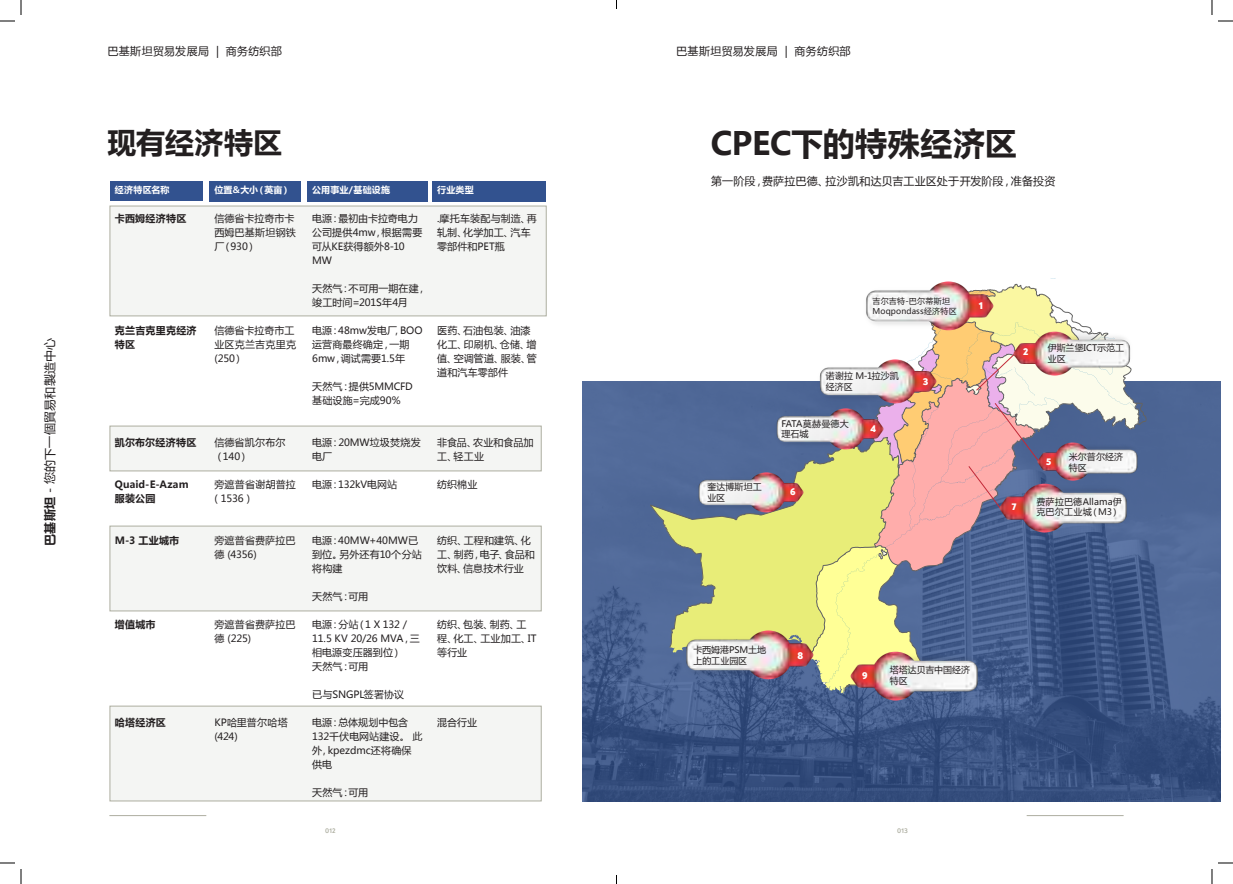
<style>
.page{position:relative;width:1233px;height:884px;background:#fff}
.page>*{position:absolute;margin:0;border:0;box-sizing:border-box;transform-origin:0 0}
.t1{font:700 32px "Microsoft Ya Hei";letter-spacing:-.005em;color:#231f20}
.t2{font:700 29px "Microsoft Ya Hei";color:#231f20}
.t3{font:12px "Microsoft Ya Hei";letter-spacing:.02em;color:#231f20}
.t4{font:11px "Microsoft Ya Hei";letter-spacing:.02em;color:#231f20}
.t5{font:10px/14px "Microsoft Ya Hei";letter-spacing:.005em;color:#231f20}
.t6{font:700 10px/14px "Microsoft Ya Hei";letter-spacing:.02em;color:#231f20}
.t7{font:800 10px "Noah";color:#fff}
.t8{font:9px/10.8px "Microsoft Ya Hei";color:#231f20}
.t9{font:700 9px "Microsoft Ya Hei";letter-spacing:.015em;color:#fff}
.t10{font:9px/10.8px "Microsoft Ya Hei";letter-spacing:.02em;color:#231f20}
.t11{font:8px/9.6px "Microsoft Ya Hei";letter-spacing:.02em;color:#231f20}
.t12{font:700 7px "Noah";letter-spacing:.02em;color:#adaea0}
.s1{font-weight:700}
</style>
<div class="page">
<hr style="left:109px;top:815px;width:97px;height:1px;background:#adaea0">
<hr style="left:1026px;top:815px;width:97px;height:1px;background:#adaea0">
<svg style="left:582px;top:381px;width:639px;height:420px;background:#405989"></svg>
<svg style="left:650px;top:381px;width:149px;height:313px;background:#86978b"></svg>
<img style="left:774px;top:409px;width:25px;height:40px">
<img style="left:696px;top:473px;width:103px;height:40px">
<img style="left:850px;top:694px;width:130px;height:6px">
<svg style="left:799px;top:278px;width:347px;height:416px"></svg>
<img style="left:999px;top:484px;width:130px;height:48px">
<img style="left:683px;top:631px;width:131px;height:48px">
<div style="left:110px;top:206px;width:436px;height:110px;background:#f4f5f3;border:1px solid #adaea0"></div>
<div style="left:110px;top:426px;width:431px;height:45px;background:#f4f5f3;border:1px solid #adaea0"></div>
<div style="left:110px;top:526px;width:431px;height:85px;background:#f4f5f3;border:1px solid #adaea0"></div>
<div style="left:110px;top:706px;width:431px;height:95px;background:#f4f5f3;border:1px solid #adaea0"></div>
<div style="left:110px;top:181px;width:93px;height:20px;background:#32528f"></div>
<div style="left:209px;top:181px;width:92px;height:20px;background:#32528f"></div>
<div style="left:307px;top:181px;width:120px;height:20px;background:#32528f"></div>
<div style="left:432px;top:181px;width:114px;height:20px;background:#32528f"></div>
<svg style="left:1218px;top:20px;width:15px;height:2px"></svg>
<svg style="left:1218px;top:862px;width:15px;height:2px"></svg>
<svg style="left:0;top:0;width:22px;height:22px"></svg>
<svg style="left:0;top:862px;width:22px;height:22px"></svg>
<svg style="left:1211px;top:0;width:1px;height:15px"></svg>
<svg style="left:1211px;top:869px;width:1px;height:15px"></svg>
<p class="t3" style="left:42px;top:546px;width:210px;rotate:-90deg"><span class="s1">巴基斯坦</span> - 您的下一個貿易和製造中心</p>
<p class="t4" style="left:107px;top:43px;width:176px">巴基斯坦贸易发展局 | 商务纺织部</p>
<p class="t4" style="left:676px;top:43px;width:176px">巴基斯坦贸易发展局 | 商务纺织部</p>
<h2 class="t2" style="left:107px;top:122px;width:176px">现有经济特区</h2>
<p class="t9" style="left:115px;top:184px;width:56px">经济特区名称</p>
<p class="t9" style="left:214px;top:184px;width:77px">位置＆大小（英亩）</p>
<p class="t9" style="left:312px;top:184px;width:79px">公用事业/基础设施</p>
<p class="t9" style="left:437px;top:184px;width:38px">行业类型</p>
<p class="t6" style="left:115px;top:211px;width:73px">卡西姆经济特区</p>
<p class="t6" style="left:115px;top:323px;width:83px">克兰吉克里克经济特区</p>
<p class="t6" style="left:115px;top:435px;width:83px">凯尔布尔经济特区</p>
<p class="t6" style="left:115px;top:477px;width:75px">Quaid-E-Azam服装公园</p>
<p class="t6" style="left:115px;top:533px;width:66px">M-3 工业城市</p>
<p class="t6" style="left:115px;top:617px;width:42px">增值城市</p>
<p class="t6" style="left:115px;top:715px;width:52px">哈塔经济区</p>
<p class="t5" style="left:214px;top:211px;width:83px">信德省卡拉奇市卡西姆巴基斯坦钢铁厂（930）</p>
<p class="t5" style="left:214px;top:323px;width:83px">信德省卡拉奇市工业区克兰吉克里克(250）</p>
<p class="t5" style="left:214px;top:435px;width:72px">信德省凯尔布尔（140）</p>
<p class="t5" style="left:214px;top:477px;width:83px">旁遮普省谢胡普拉( 1536 )</p>
<p class="t5" style="left:214px;top:533px;width:83px">旁遮普省费萨拉巴德 (4356)</p>
<p class="t5" style="left:214px;top:617px;width:83px">旁遮普省费萨拉巴德 (225)</p>
<p class="t5" style="left:214px;top:715px;width:75px">KP哈里普尔哈塔(424)</p>
<p class="t5" style="left:312px;top:211px;width:112px">电源：最初由卡拉奇电力公司提供4mw，根据需要可从KE获得额外8-10<br>MW</p>
<p class="t5" style="left:312px;top:281px;width:116px">天然气：不可用一期在建，竣工时间=201S年4月</p>
<p class="t5" style="left:312px;top:323px;width:112px">电源：48mw发电厂，BOO运营商最终确定，一期<br>6mw，调试需要1.5年</p>
<p class="t5" style="left:312px;top:379px;width:102px">天然气：提供5MMCFD基础设施=完成90%</p>
<p class="t5" style="left:312px;top:435px;width:110px">电源：20MW垃圾焚烧发电厂</p>
<p class="t5" style="left:312px;top:477px;width:87px">电源：132kV电网站</p>
<p class="t5" style="left:437px;top:211px;width:101px">.摩托车装配与制造、再轧制、化学加工、汽车零部件和PET瓶</p>
<p class="t5" style="left:437px;top:323px;width:101px">医药、石油包装、油漆化工、印刷机、仓储、增值、空调管道、服装、管道和汽车零部件</p>
<p class="t5" style="left:437px;top:435px;width:98px">非食品、农业和食品加工、轻工业</p>
<p class="t5" style="left:437px;top:477px;width:42px">纺织棉业</p>
<p class="t5" style="left:312px;top:533px;width:111px">电源：40MW+40MW已到位。另外还有10个分站将构建</p>
<p class="t5" style="left:312px;top:589px;width:58px">天然气：可用</p>
<p class="t5" style="left:312px;top:617px;width:109px">电源：分站（1 X 132 /<br>11.5 KV 20/26 MVA，三相电源变压器到位）<br>天然气：可用</p>
<p class="t5" style="left:312px;top:687px;width:93px">已与SNGPL签署协议</p>
<p class="t5" style="left:312px;top:715px;width:112px">电源：总体规划中包含<br>132千伏电网站建设。 此外，kpezdmc还将确保供电</p>
<p class="t5" style="left:312px;top:785px;width:58px">天然气：可用</p>
<p class="t5" style="left:437px;top:533px;width:99px">纺织、工程和建筑、化工、制药，电子、食品和饮料、信息技术行业</p>
<p class="t5" style="left:437px;top:617px;width:101px">纺织、包装、制药、工程、化工、工业加工、IT等行业</p>
<p class="t5" style="left:437px;top:715px;width:41px">混合行业</p>
<h1 class="t1" style="left:710px;top:122px;width:308px">CPEC下的特殊经济区</h1>
<p class="t4" style="left:711px;top:173px;width:346px">第一阶段，费萨拉巴德、拉沙凯和达贝吉工业区处于开发阶段，准备投资</p>
<p class="t11" style="left:872px;top:296px;width:86px">吉尔吉特-巴尔蒂斯坦<br>Moqpondass经济特区</p>
<p class="t8" style="left:707px;top:481px;width:56px">奎达博斯坦工业区</p>
<p class="t8" style="left:826px;top:370px;width:74px">诺谢拉 M-1拉沙凯经济区</p>
<p class="t10" style="left:781px;top:418px;width:69px">FATA莫赫曼德大理石城</p>
<p class="t7" style="left:870px;top:422px;width:7px">4</p>
<p class="t7" style="left:790px;top:485px;width:7px">6</p>
<p class="t7" style="left:923px;top:375px;width:7px">3</p>
<p class="t7" style="left:978px;top:299px;width:6px">1</p>
<p class="t7" style="left:1023px;top:345px;width:7px">2</p>
<p class="t8" style="left:1048px;top:342px;width:78px">伊斯兰堡ICT示范工业区</p>
<p class="t7" style="left:1011px;top:500px;width:6px">7</p>
<p class="t7" style="left:1046px;top:455px;width:7px">5</p>
<p class="t8" style="left:1068px;top:451px;width:56px">米尔普尔经济特区</p>
<p class="t8" style="left:1036px;top:496px;width:87px">费萨拉巴德Allama伊克巴尔工业城（M3）</p>
<p class="t8" style="left:693px;top:644px;width:74px">卡西姆港PSM土地上的工业园区</p>
<p class="t7" style="left:797px;top:649px;width:7px">8</p>
<p class="t7" style="left:862px;top:669px;width:7px">9</p>
<p class="t8" style="left:890px;top:664px;width:82px">塔塔达贝吉中国经济特区</p>
<p class="t12" style="left:325px;top:826px;width:12px">012</p>
<p class="t12" style="left:897px;top:826px;width:12px">013</p>
</div>
